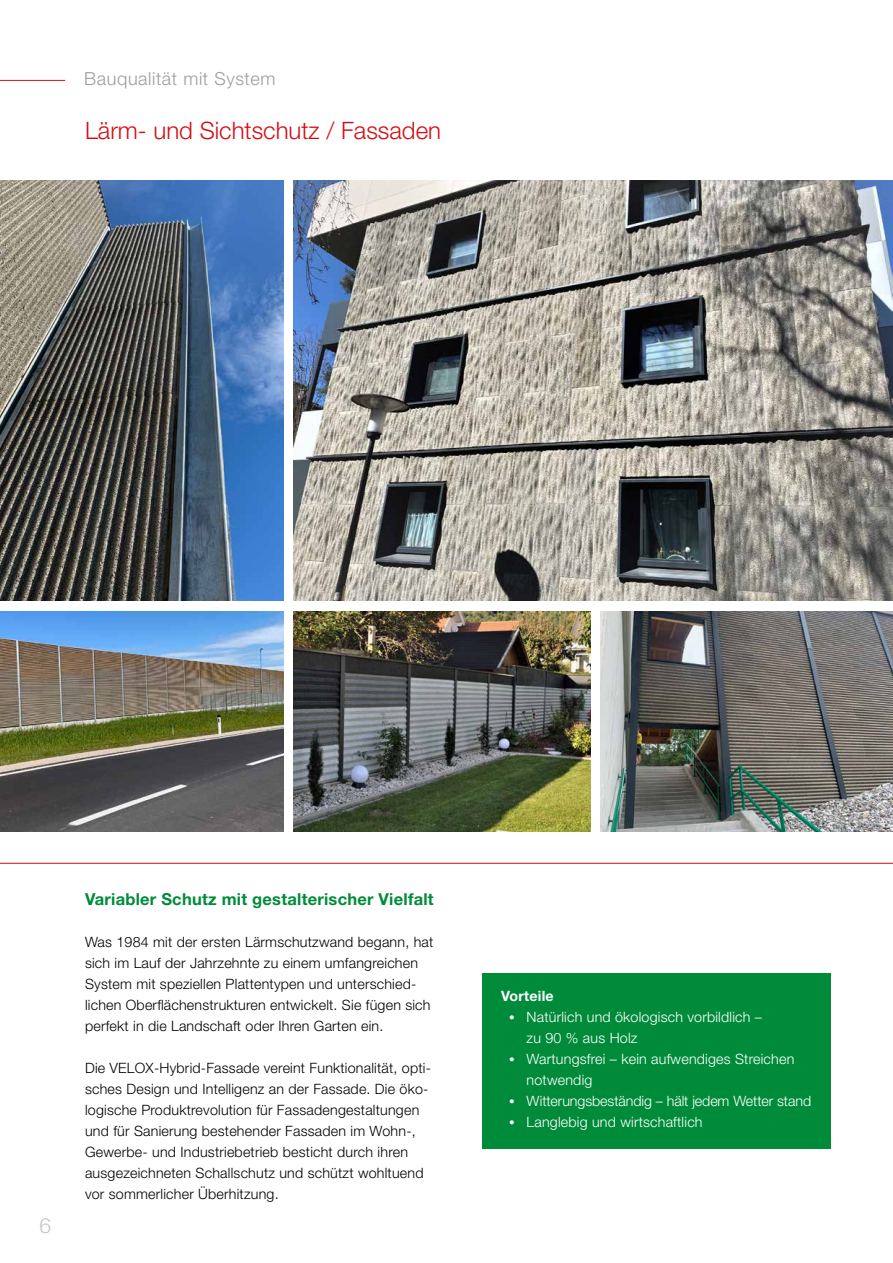
<style>
.page{position:relative;width:893px;height:1263px;background:#fff}
.page>*{position:absolute;margin:0;border:0;box-sizing:border-box;transform-origin:0 0}
.t1{font:300 24px "Helvetica Neue LT Std";color:#d40f14}
.t2{font:300 21px "Helvetica Neue LT Std";color:#c5c6c6}
.t3{font:300 18px "Helvetica Neue LT Std";letter-spacing:.035em;color:#9c9d9d}
.t4{font:700 16.5px "Helvetica Neue LT Std";letter-spacing:.015em;color:#008b3a}
.t5{font:300 14.25px/21px "Helvetica Neue LT Std";letter-spacing:.015em;color:#000}
.t6{font:300 14.25px/21px "Helvetica Neue LT Std";letter-spacing:.015em;color:#fff}
.t7{font:300 14.25px "Helvetica Neue LT Std";letter-spacing:-.005em;color:#fff}
.t8{font:700 14.25px "Helvetica Neue LT Std";letter-spacing:.015em;color:#fff}
.s1{font-family:"Times";font-weight:400}
</style>
<div class="page">
<img style="left:294px;top:181px;width:599px;height:420px">
<img style="left:0;top:611px;width:283px;height:221px">
<img style="left:294px;top:611px;width:296px;height:221px">
<img style="left:601px;top:611px;width:292px;height:221px">
<img style="left:0;top:181px;width:283px;height:420px">
<hr style="left:0;top:863px;width:893px;height:1px;background:#d40f14">
<div style="left:482px;top:973px;width:349px;height:175px;background:#008b3a"></div>
<hr style="left:0;top:80px;width:65px;height:1px;background:#d40f14">
<p class="t3" style="left:84px;top:68px;width:193px">Bauqualität mit System</p>
<h1 class="t1" style="left:85px;top:115px;width:358px">Lärm- und Sichtschutz / Fassaden</h1>
<h2 class="t2" style="left:39px;top:1213px;width:13px">6</h2>
<p class="t4" style="left:85px;top:889px;width:350px">Variabler Schutz mit gestalterischer Vielfalt</p>
<p class="t5" style="left:85px;top:931px;width:350px">Was 1984 mit der ersten Lärmschutzwand begann, hat sich im Lauf der Jahrzehnte zu einem umfangreichen System mit speziellen Plattentypen und unterschied&shy;lichen Oberflächenstrukturen entwickelt. Sie fügen sich perfekt in die Landschaft oder Ihren Garten ein.</p>
<p class="t5" style="left:85px;top:1057px;width:347px">Die VELOX-Hybrid-Fassade vereint Funktionalität, opti&shy;sches Design und Intelligenz an der Fassade. Die öko&shy;logische Produktrevolution für Fassadengestaltungen und für Sanierung bestehender Fassaden im Wohn-, Gewerbe- und Industriebetrieb besticht durch ihren ausgezeichneten Schallschutz und schützt wohltuend vor sommerlicher Überhitzung.</p>
<p class="t8" style="left:501px;top:987px;width:54px">Vorteile</p>
<p class="t6" style="left:527px;top:1006px;width:237px;text-indent:-17px"><span class="s1">•</span> Natürlich und ökologisch vorbildlich – zu 90 % aus Holz</p>
<p class="t6" style="left:527px;top:1048px;width:269px;text-indent:-17px"><span class="s1">•</span> Wartungsfrei – kein aufwendiges Streichen notwendig</p>
<p class="t7" style="left:510px;top:1092px;width:303px"><span class="s1">•</span> Witterungsbeständig – hält jedem Wetter stand</p>
<p class="t6" style="left:510px;top:1111px;width:195px"><span class="s1">•</span> Langlebig und wirtschaftlich</p>
</div>
